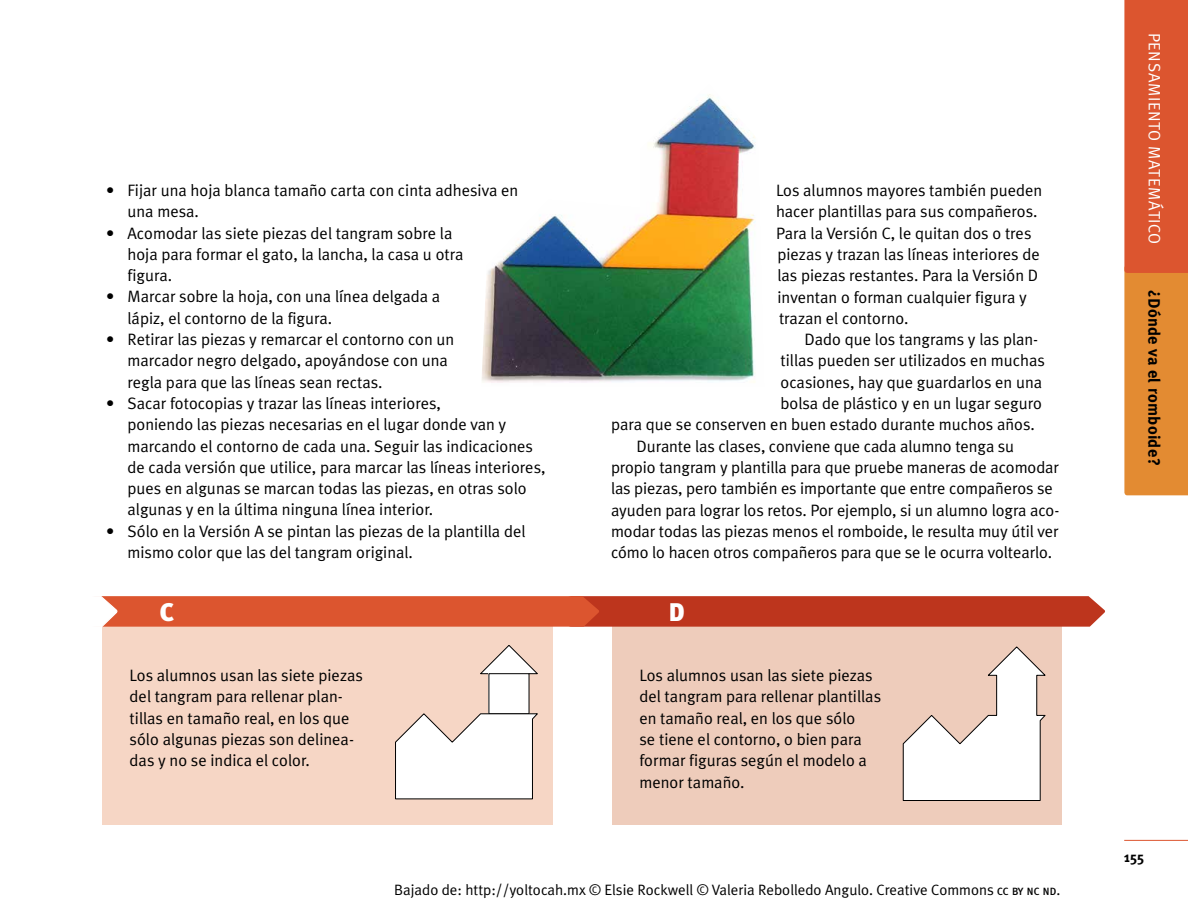
<style>
.page{position:relative;width:1188px;height:918px;background:#fff}
.page>*{position:absolute;margin:0;border:0;box-sizing:border-box;transform-origin:0 0}
.t1{font:900 25.5px "Meta Plus";color:#fff}
.t2{font:16.5px/21.3px "Meta Plus";color:#000}
.t3{font:16.5px "Meta Plus";letter-spacing:.035em;color:#fff}
.t4{font:700 16.5px "Meta Plus";letter-spacing:.02em;color:#000}
.t5{font:15px "Meta Plus";color:#000}
.t6{font:700 14.25px "Meta Plus";color:#000}
.s1{font-weight:500;font-size:10.5px}
</style>
<div class="page">
<svg style="left:1124px;top:0;width:64px;height:495px;background:#df6e31"></svg>
<hr style="left:1124px;top:840px;width:64px;height:1px;background:#dc552f">
<div style="left:612px;top:624px;width:449px;height:201px;background:#ecb"></div>
<div style="left:103px;top:624px;width:450px;height:201px;background:#f6d6c5"></div>
<svg style="left:101px;top:596px;width:1004px;height:32px;background:#ce4e30"></svg>
<img style="left:482px;top:94px;width:273px;height:289px">
<svg style="left:480px;top:645px;width:58px;height:30px"></svg>
<div style="left:489px;top:674px;width:40px;height:40px;background:#fff"></div>
<svg style="left:395px;top:713px;width:143px;height:87px;background:#f4f0ed"></svg>
<svg style="left:903px;top:646px;width:143px;height:155px"></svg>
<p class="t2" style="left:128px;top:179px;width:392px;text-indent:-21px">• Fijar una hoja blanca tamaño carta con cinta adhesiva en una mesa.</p>
<p class="t2" style="left:128px;top:222px;width:338px;text-indent:-21px">• Acomodar las siete piezas del tangram sobre la hoja para formar el gato, la lancha, la casa u otra figura.</p>
<p class="t2" style="left:128px;top:286px;width:314px;text-indent:-21px">• Marcar sobre la hoja, con una línea delgada a lápiz, el contorno de la figura.</p>
<p class="t2" style="left:128px;top:329px;width:328px;text-indent:-21px">• Retirar las piezas y remarcar el contorno con un marcador negro delgado, apoyándose con una regla para que las líneas sean rectas.</p>
<p class="t2" style="left:128px;top:392px;width:420px;text-indent:-21px">• Sacar fotocopias y trazar las líneas interiores,<br>poniendo las piezas necesarias en el lugar donde van y marcando el contorno de cada una. Seguir las indicaciones de cada versión que utilice, para marcar las líneas interiores, pues en algunas se marcan todas las piezas, en otras solo algunas y en la última ninguna línea interior.</p>
<p class="t2" style="left:128px;top:520px;width:399px;text-indent:-21px">• Sólo en la Versión A se pintan las piezas de la plantilla del mismo color que las del tangram original.</p>
<p class="t2" style="left:776px;top:179px;width:268px">Los alumnos mayores también pueden hacer plantillas para sus compañeros.<br>Para la Versión C, le quitan dos o tres piezas y trazan las líneas interiores de las piezas restantes. Para la Versión D inventan o forman cualquier figura y trazan el contorno.</p>
<p class="t2" style="left:805px;top:329px;width:235px">Dado que los tangrams y las plan-</p>
<p class="t2" style="left:781px;top:350px;width:266px">tillas pueden ser utilizados en muchas</p>
<p class="t2" style="left:781px;top:371px;width:263px">ocasiones, hay que guardarlos en una</p>
<p class="t2" style="left:781px;top:392px;width:263px">bolsa de plástico y en un lugar seguro</p>
<p class="t2" style="left:611px;top:414px;width:425px">para que se conserven en buen estado durante muchos años.</p>
<p class="t2" style="left:637px;top:435px;width:379px">Durante las clases, conviene que cada alumno tenga su</p>
<p class="t2" style="left:611px;top:456px;width:450px">propio tangram y plantilla para que pruebe maneras de acomodar</p>
<p class="t2" style="left:611px;top:478px;width:444px">las piezas, pero también es importante que entre compañeros se</p>
<p class="t2" style="left:611px;top:499px;width:450px">ayuden para lograr los retos. Por ejemplo, si un alumno logra aco-</p>
<p class="t2" style="left:611px;top:520px;width:449px">modar todas las piezas menos el romboide, le resulta muy útil ver</p>
<p class="t2" style="left:611px;top:542px;width:443px">cómo lo hacen otros compañeros para que se le ocurra voltearlo.</p>
<h1 class="t1" style="left:160px;top:597px;width:15px">C</h1>
<h1 class="t1" style="left:668px;top:597px;width:18px">D</h1>
<p class="t2" style="left:130px;top:664px;width:235px">Los alumnos usan las siete piezas del tangram para rellenar plan&shy;tillas en tamaño real, en los que sólo algunas piezas son delinea&shy;das y no se indica el color.</p>
<p class="t2" style="left:639px;top:664px;width:243px">Los alumnos usan las siete piezas del tangram para rellenar plantillas en tamaño real, en los que sólo<br>se tiene el contorno, o bien para formar figuras según el modelo a menor tamaño.</p>
<p class="t5" style="left:394px;top:881px;width:668px">Bajado de: http://yoltocah.mx © Elsie Rockwell © Valeria Rebolledo Angulo. Creative Commons <span class="s1">CC BY NC ND</span>.</p>
<p class="t3" style="left:1164px;top:33px;width:213px;rotate:90deg">PENSAMIENTO MATEMÁTICO</p>
<p class="t4" style="left:1164px;top:290px;width:177px;rotate:90deg">¿Dónde va el romboide?</p>
<p class="t6" style="left:1124px;top:849px;width:22px">155</p>
</div>
